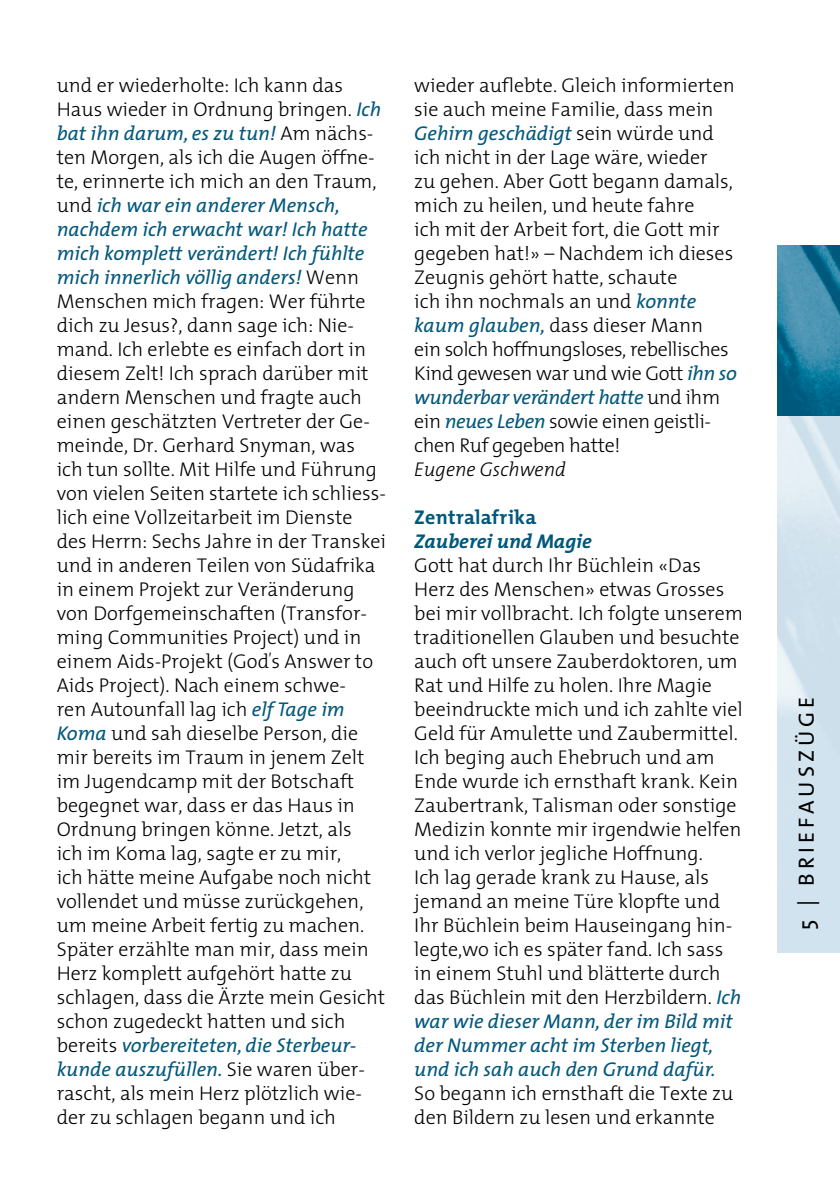
<style>
.page{position:relative;width:840px;height:1191px;background:#fff}
.page>*{position:absolute;margin:0;border:0;box-sizing:border-box;transform-origin:0 0}
.t1{font:22px "The Mix";letter-spacing:.185em;color:#000}
.t2{font:300 20px/24px "The Mix";color:#000}
.t3{font:italic 700 20px "The Mix";color:#00577c}
.t4{font:italic 300 20px "The Mix";color:#000}
.t5{font:700 20px "The Mix";letter-spacing:.01em;color:#00577c}
.s1{font-weight:400;font-style:italic;color:#00577c}
.s2{font-family:"Proxima Nova Cond"}
</style>
<div class="page">
<img style="left:777px;top:246px;width:62px;height:170px">
<p class="t2" style="left:57px;top:73px;width:330px">und er wiederholte: Ich kann das Haus wieder in Ordnung bringen. <span class="s1">Ich bat ihn darum, es zu tun!</span> Am nächs&shy;ten Morgen, als ich die Augen öffne&shy;te, erinnerte ich mich an den Traum, und <span class="s1">ich war ein anderer Mensch, nachdem ich erwacht war! Ich hatte mich komplett verändert! Ich fühlte mich innerlich völlig anders!</span> Wenn Menschen mich fragen: Wer führte dich zu Jesus?, dann sage ich: Nie&shy;mand. Ich erlebte es einfach dort in diesem Zelt! Ich sprach darüber mit andern Menschen und fragte auch einen geschätzten Vertreter der Ge&shy;meinde, Dr. Gerhard Snyman, was ich tun sollte. Mit Hilfe und Führung von vielen Seiten startete ich schliess&shy;lich eine Vollzeitarbeit im Dienste des Herrn: Sechs Jahre in der Transkei und in anderen Teilen von Südafrika in einem Projekt zur Veränderung von Dorfgemeinschaften (Transfor&shy;ming Communities Project) und in einem Aids-Projekt (God<span class="s2">΄</span>s Answer to Aids Project). Nach einem schwe-<br>ren Autounfall lag ich <span class="s1">elf Tage im Koma</span> und sah dieselbe Person, die mir bereits im Traum in jenem Zelt im Jugendcamp mit der Botschaft begegnet war, dass er das Haus in Ordnung bringen könne. Jetzt, als<br>ich im Koma lag, sagte er zu mir,<br>ich hätte meine Aufgabe noch nicht vollendet und müsse zurückgehen, um meine Arbeit fertig zu machen.<br>Später erzählte man mir, dass mein Herz komplett aufgehört hatte zu schlagen, dass die Ärzte mein Gesicht schon zugedeckt hatten und sich bereits <span class="s1">vorbereiteten, die Sterbeur&shy;kunde auszufüllen.</span> Sie waren über&shy;rascht, als mein Herz plötzlich wie&shy;der zu schlagen begann und ich</p>
<p class="t2" style="left:414px;top:73px;width:324px">wieder auflebte. Gleich informierten sie auch meine Familie, dass mein <span class="s1">Gehirn geschädigt</span> sein würde und ich nicht in der Lage wäre, wieder<br>zu gehen. Aber Gott begann damals, mich zu heilen, und heute fahre<br>ich mit der Arbeit fort, die Gott mir gegeben hat!» – Nachdem ich dieses Zeugnis gehört hatte, schaute<br>ich ihn nochmals an und <span class="s1">konnte kaum glauben,</span> dass dieser Mann<br>ein solch hoffnungsloses, rebellisches Kind gewesen war und wie Gott <span class="s1">ihn so wunderbar verändert hatte</span> und ihm ein <span class="s1">neues Leben</span> sowie einen geistli&shy;chen Ruf gegeben hatte!</p>
<p class="t4" style="left:414px;top:453px;width:153px">Eugene Gschwend</p>
<p class="t5" style="left:414px;top:501px;width:123px">Zentralafrika</p>
<p class="t3" style="left:414px;top:525px;width:179px">Zauberei und Magie</p>
<p class="t2" style="left:414px;top:553px;width:330px">Gott hat durch Ihr Büchlein «Das Herz des Menschen» etwas Grosses bei mir vollbracht. Ich folgte unserem traditionellen Glauben und besuchte auch oft unsere Zauberdoktoren, um Rat und Hilfe zu holen. Ihre Magie beeindruckte mich und ich zahlte viel Geld für Amulette und Zaubermittel.<br>Ich beging auch Ehebruch und am Ende wurde ich ernsthaft krank. Kein Zaubertrank, Talisman oder sonstige Medizin konnte mir irgendwie helfen und ich verlor jegliche Hoffnung.<br>Ich lag gerade krank zu Hause, als jemand an meine Türe klopfte und Ihr Büchlein beim Hauseingang hin&shy;legte,wo ich es später fand. Ich sass in einem Stuhl und blätterte durch das Büchlein mit den Herzbildern. <span class="s1">Ich war wie dieser Mann, der im Bild mit der Nummer acht im Sterben liegt, und ich sah auch den Grund dafür.</span></p>
<p class="t2" style="left:414px;top:1081px;width:320px">So begann ich ernsthaft die Texte zu den Bildern zu lesen und erkannte</p>
<p class="t1" style="left:787px;top:929px;width:234px;rotate:-90deg">5 | BRIEFAUSZÜGE</p>
</div>
